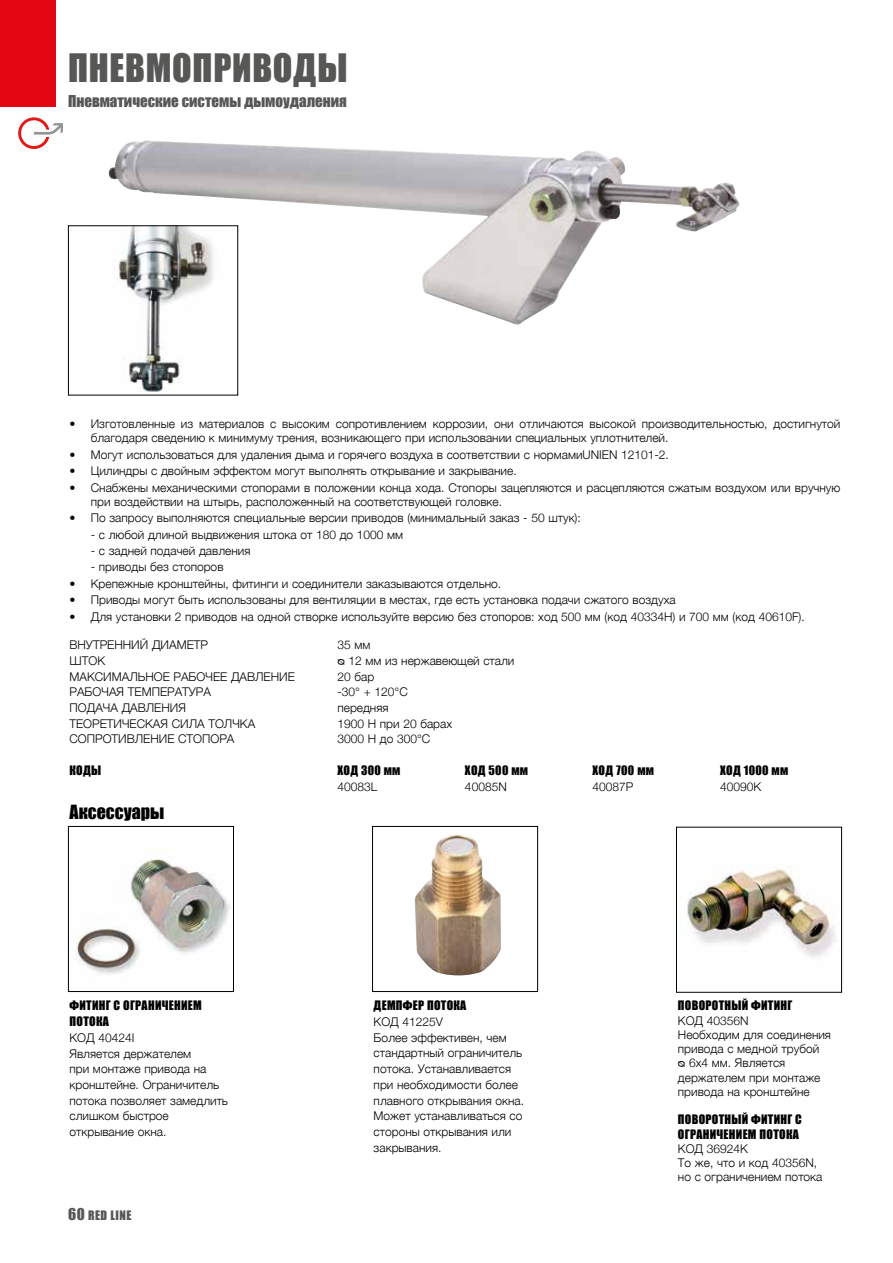
<style>
.page{position:relative;width:893px;height:1263px;background:#fff}
.page>*{position:absolute;margin:0;border:0;box-sizing:border-box;transform-origin:0 0}
.t1{font:36px "Impact";letter-spacing:.02em;color:#575756}
.t2{font:18px "Impact";color:#000}
.t3{font:15px "Impact";color:#575756}
.t4{font:300 12px/15.8px "Helvetica Neue";color:#000}
.t5{font:12px/14.2px "Impact";letter-spacing:.025em;color:#000}
.t6{font:12px "Impact";letter-spacing:.04em;color:#575756}
.s1{font-weight:400}
.s2{font-size:15px}
</style>
<div class="page">
<img style="left:108px;top:140px;width:631px;height:186px">
<div style="left:0;top:0;width:55px;height:106px;background:#e30613"></div>
<div style="left:68px;top:226px;width:170px;height:169px;background:#fff"></div>
<img style="left:117px;top:227px;width:96px;height:165px">
<div style="left:68px;top:225px;width:170px;height:170px;border:1px solid #000"></div>
<img style="left:75px;top:849px;width:155px;height:125px">
<div style="left:68px;top:826px;width:166px;height:166px;border:1px solid #000"></div>
<img style="left:679px;top:867px;width:156px;height:90px">
<div style="left:676px;top:827px;width:166px;height:166px;border:1px solid #000"></div>
<img style="left:415px;top:835px;width:86px;height:141px">
<div style="left:372px;top:826px;width:166px;height:166px;border:1px solid #000"></div>
<svg style="left:18px;top:117px;width:45px;height:32px"></svg>
<h1 class="t1" style="left:68px;top:40px;width:281px">ПНЕВМОПРИВОДЫ</h1>
<p class="t3" style="left:68px;top:89px;width:280px">Пневматические системы дымоудаления</p>
<p class="t4" style="left:91px;top:416px;width:751px;line-height:14.2px;text-indent:-21px">• Изготовленные из материалов с высоким сопротивлением коррозии, они отличаются высокой производительностью, достигнутой благодаря сведению к минимуму трения, возникающего при использовании специальных уплотнителей.</p>
<p class="t4" style="left:70px;top:446px;width:601px">• Могут использоваться для удаления дыма и горячего воздуха в соответствии с нормамиUNIEN 12101-2.</p>
<p class="t4" style="left:70px;top:462px;width:449px">• Цилиндры с двойным эффектом могут выполнять открывание и закрывание.</p>
<p class="t4" style="left:91px;top:479px;width:751px;line-height:14.2px;text-indent:-21px">• Снабжены механическими стопорами в положении конца хода. Стопоры зацепляются и расцепляются сжатым воздухом или вручную при воздействии на штырь, расположенный на соответствующей головке.</p>
<p class="t4" style="left:70px;top:509px;width:513px">• По запросу выполняются специальные версии приводов (минимальный заказ - 50 штук):</p>
<p class="t4" style="left:91px;top:526px;width:314px">- с любой длиной выдвижения штока от 180 до 1000 мм</p>
<p class="t4" style="left:91px;top:542px;width:161px">- с задней подачей давления</p>
<p class="t4" style="left:91px;top:558px;width:134px">- приводы без стопоров</p>
<p class="t4" style="left:70px;top:575px;width:433px">• Крепежные кронштейны, фитинги и соединители заказываются отдельно.</p>
<p class="t4" style="left:70px;top:591px;width:608px">• Приводы могут быть использованы для вентиляции в местах, где есть установка подачи сжатого воздуха</p>
<p class="t4" style="left:70px;top:607px;width:737px">• Для установки 2 приводов на одной створке используйте версию без стопоров: ход 500 мм (код 40334H) и 700 мм (код 40610F).</p>
<p class="t4" style="left:70px;top:636px;width:140px">ВНУТРЕННИЙ ДИАМЕТР</p>
<p class="t4" style="left:337px;top:636px;width:35px">35 мм</p>
<p class="t4" style="left:70px;top:652px;width:37px">ШТОК</p>
<p class="t4" style="left:337px;top:652px;width:179px"><span class="s1">ᴓ</span> 12 мм из нержавеющей стали</p>
<p class="t4" style="left:70px;top:667px;width:227px">МАКСИМАЛЬНОЕ РАБОЧЕЕ ДАВЛЕНИЕ</p>
<p class="t4" style="left:337px;top:667px;width:38px">20 бар</p>
<p class="t4" style="left:70px;top:683px;width:143px">РАБОЧАЯ ТЕМПЕРАТУРА</p>
<p class="t4" style="left:337px;top:683px;width:72px">-30° + 120°С</p>
<p class="t4" style="left:70px;top:699px;width:118px">ПОДАЧА ДАВЛЕНИЯ</p>
<p class="t4" style="left:337px;top:699px;width:53px">передняя</p>
<p class="t4" style="left:70px;top:715px;width:187px">ТЕОРЕТИЧЕСКАЯ СИЛА ТОЛЧКА</p>
<p class="t4" style="left:337px;top:715px;width:116px">1900 Н при 20 барах</p>
<p class="t4" style="left:70px;top:730px;width:166px">СОПРОТИВЛЕНИЕ СТОПОРА</p>
<p class="t4" style="left:337px;top:730px;width:94px">3000 Н до 300°С</p>
<p class="t5" style="left:70px;top:763px;width:33px">КОДЫ</p>
<p class="t5" style="left:337px;top:763px;width:65px">ХОД 300 мм</p>
<p class="t5" style="left:465px;top:763px;width:65px">ХОД 500 мм</p>
<p class="t5" style="left:593px;top:763px;width:63px">ХОД 700 мм</p>
<p class="t5" style="left:720px;top:763px;width:70px">ХОД 1000 мм</p>
<p class="t4" style="left:337px;top:778px;width:41px">40083L</p>
<p class="t4" style="left:465px;top:778px;width:43px">40085N</p>
<p class="t4" style="left:593px;top:778px;width:42px">40087P</p>
<p class="t4" style="left:720px;top:778px;width:43px">40090K</p>
<h2 class="t2" style="left:70px;top:798px;width:96px">Аксессуары</h2>
<p class="t5" style="left:70px;top:997px;width:134px;line-height:15.8px">ФИТИНГ С ОГРАНИЧЕНИЕМ<br>ПОТОКА</p>
<p class="t4" style="left:70px;top:1029px;width:160px">КОД 40424I<br>Является держателем<br>при монтаже привода на кронштейне. Ограничитель потока позволяет замедлить слишком быстрое открывание окна.</p>
<p class="t6" style="left:68px;top:1205px;width:65px"><span class="s2">60</span> RED LINE</p>
<p class="t5" style="left:374px;top:998px;width:94px">ДЕМПФЕР ПОТОКА</p>
<p class="t4" style="left:374px;top:1013px;width:152px">КОД 41225V<br>Более эффективен, чем стандартный ограничитель потока. Устанавливается при необходимости более плавного открывания окна.<br>Может устанавливаться со стороны открывания или закрывания.</p>
<p class="t5" style="left:678px;top:998px;width:116px">ПОВОРОТНЫЙ ФИТИНГ</p>
<p class="t4" style="left:678px;top:1012px;width:155px;line-height:14.2px">КОД 40356N<br>Необходим для соединения привода с медной трубой<br><span class="s1">ᴓ</span> 6х4 мм. Является держателем при монтаже привода на кронштейне</p>
<p class="t5" style="left:678px;top:1112px;width:125px">ПОВОРОТНЫЙ ФИТИНГ С<br>ОГРАНИЧЕНИЕМ ПОТОКА</p>
<p class="t4" style="left:678px;top:1140px;width:146px;line-height:14.2px">КОД 36924K<br>То же, что и код 40356N, но с ограничением потока</p>
</div>
